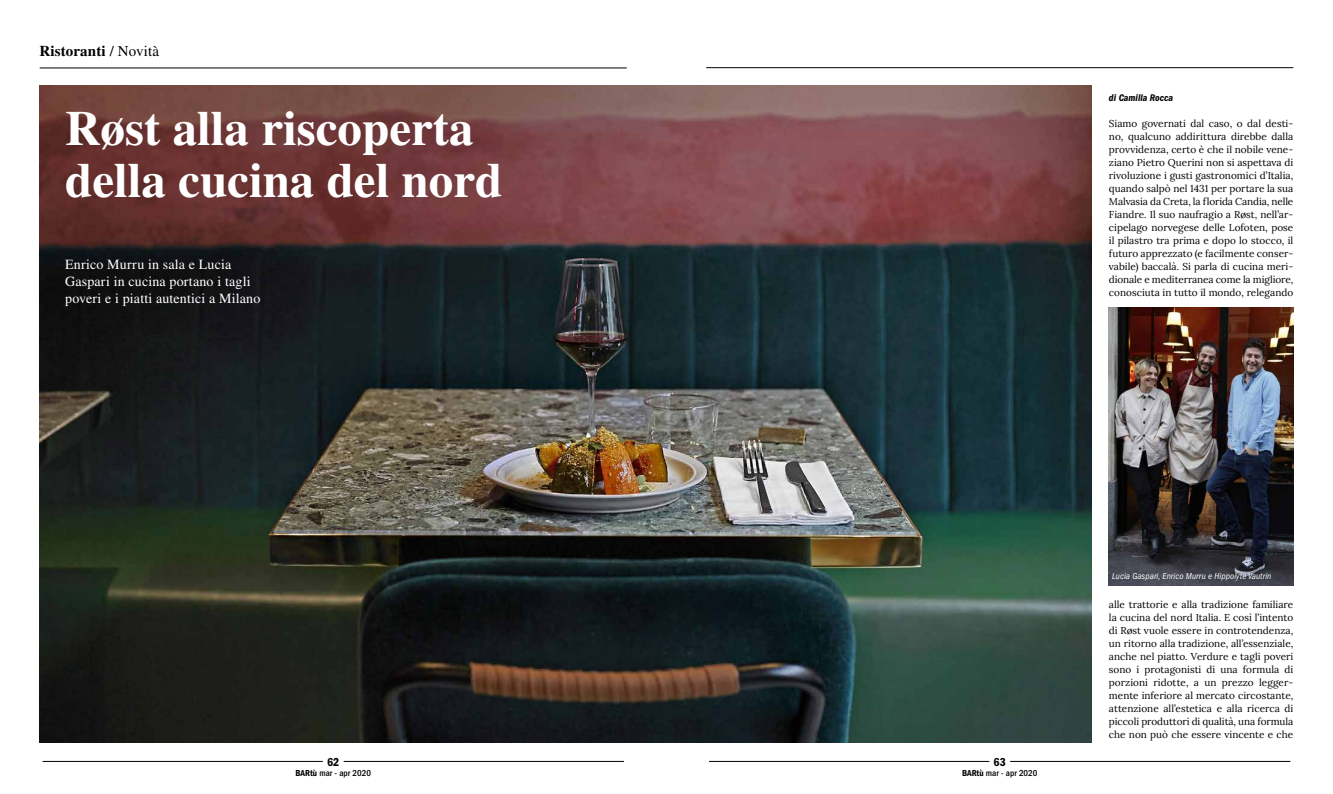
<style>
.page{position:relative;width:1333px;height:794px;background:#fff}
.page>*{position:absolute;margin:0;border:0;box-sizing:border-box;transform-origin:0 0}
.t1{font:700 49px/52px "STIX General";color:#fff}
.t2{font:700 15px "STIX General";letter-spacing:.01em;color:#000}
.t3{font:14px/17px "STIX General";letter-spacing:.01em;color:#fff}
.t4{font:12px "ITC Franklin Gothic Std Dm Cd";color:#000}
.t5{font:10px/13px "Lora";color:#000;text-align:justify}
.t6{font:10px "ITC Franklin Gothic Std Dm Cd It";color:#000}
.t7{font:italic condensed 9px "ITC Franklin Gothic Std";letter-spacing:.01em;color:#fff}
.t8{font:500 condensed 9px "ITC Franklin Gothic Std";color:#000}
.s1{font-weight:400}
.s2{font-family:"ITC Franklin Gothic Std Dm Cd";font-weight:400;font-stretch:normal}
</style>
<div class="page">
<hr style="left:709px;top:761px;width:280px;height:1px;background:#000">
<hr style="left:1010px;top:761px;width:280px;height:1px;background:#000">
<hr style="left:706px;top:67px;width:587px;height:1px;background:#000">
<hr style="left:40px;top:68px;width:586px;height:1px;background:#000">
<hr style="left:43px;top:761px;width:280px;height:1px;background:#000">
<hr style="left:344px;top:761px;width:280px;height:1px;background:#000">
<img style="left:40px;top:85px;width:1051px;height:658px">
<img style="left:1108px;top:307px;width:185px;height:278px">
<h2 class="t2" style="left:40px;top:40px;width:121px">Ristoranti <span class="s1">/ Novità</span></h2>
<h1 class="t1" style="left:65px;top:104px;width:438px">Røst alla riscoperta della cucina del nord</h1>
<h3 class="t3" style="left:65px;top:256px;width:197px">Enrico Murru in sala e Lucia<br>Gaspari in cucina portano i tagli poveri e i piatti autentici a Milano</h3>
<p class="t4" style="left:327px;top:754px;width:14px">62</p>
<p class="t8" style="left:295px;top:768px;width:77px"><span class="s2">BARtù</span> mar - apr 2020</p>
<p class="t6" style="left:1108px;top:92px;width:66px">di Camilla Rocca</p>
<p class="t5" style="left:1108px;top:116px;width:186px">Siamo governati dal caso, o dal desti&shy;no, qualcuno addirittura direbbe dalla provvidenza, certo è che il nobile vene&shy;ziano Pietro Querini non si aspettava di rivoluzione i gusti gastronomici d’Italia, quando salpò nel 1431 per portare la sua Malvasia da Creta, la florida Candia, nelle Fiandre. Il suo naufragio a Røst, nell’ar&shy;cipelago norvegese delle Lofoten, pose il pilastro tra prima e dopo lo stocco, il futuro apprezzato (e facilmente conser&shy;vabile) baccalà. Si parla di cucina meri&shy;dionale e mediterranea come la migliore, conosciuta in tutto il mondo, relegando</p>
<p class="t4" style="left:993px;top:754px;width:14px">63</p>
<p class="t8" style="left:962px;top:768px;width:77px"><span class="s2">BARtù</span> mar - apr 2020</p>
<p class="t7" style="left:1112px;top:571px;width:161px">Lucia Gaspari, Enrico Murru e Hippolyte Vautrin</p>
<p class="t5" style="left:1108px;top:597px;width:186px">alle trattorie e alla tradizione familiare la cucina del nord Italia. E così l’intento di Røst vuole essere in controtendenza, un ritorno alla tradizione, all’essenziale, anche nel piatto. Verdure e tagli poveri sono i protagonisti di una formula di porzioni ridotte, a un prezzo legger&shy;mente inferiore al mercato circostante, attenzione all’estetica e alla ricerca di piccoli produttori di qualità, una formula che non può che essere vincente e che</p>
</div>
